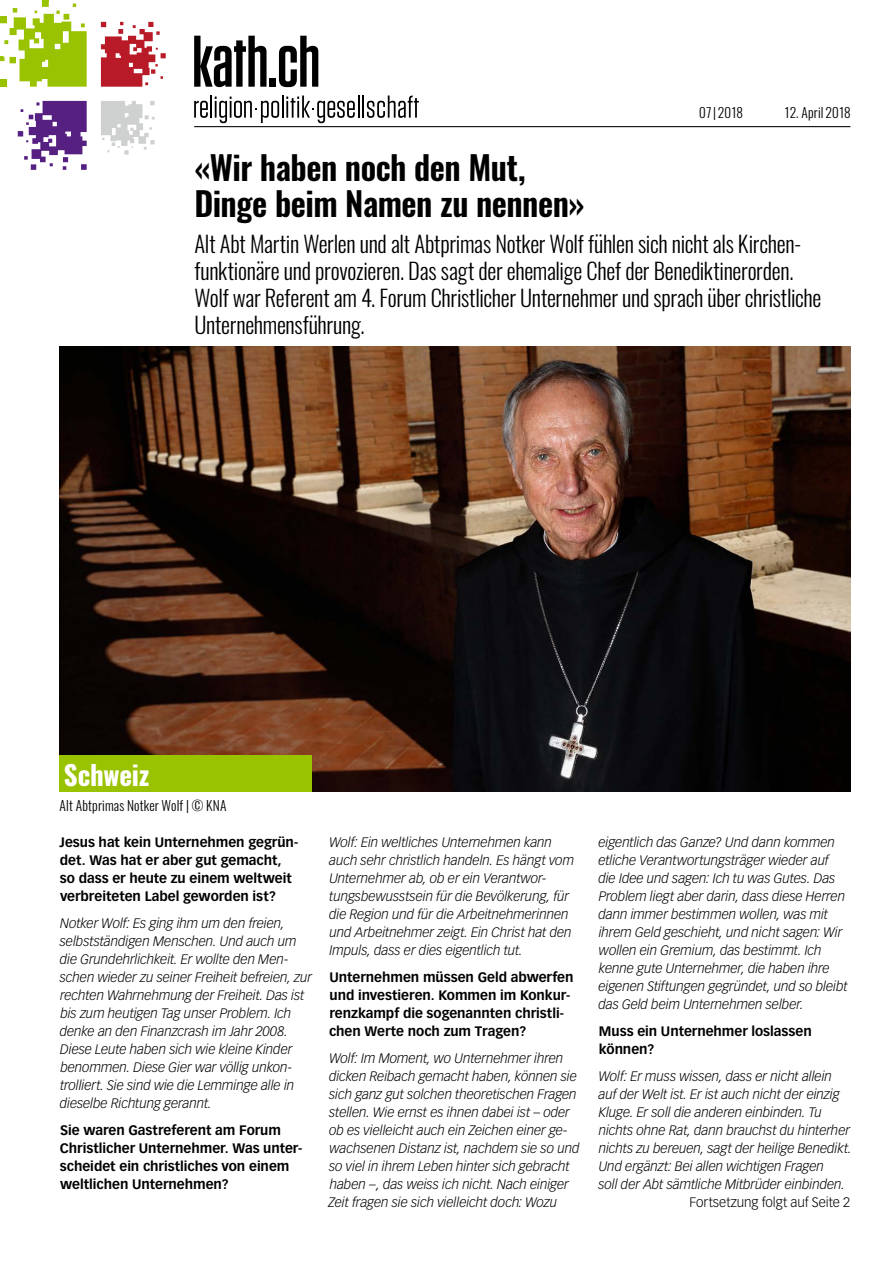
<style>
.page{position:relative;width:893px;height:1263px;background:#fff}
.page>*{position:absolute;margin:0;border:0;box-sizing:border-box;transform-origin:0 0}
.t1{font:600 33px/36px "Oswald";letter-spacing:-.015em;color:#000}
.t2{font:700 27px "Oswald";letter-spacing:-.01em;color:#fff}
.t3{font:300 22.5px/27px "Oswald";letter-spacing:-.015em;color:#000}
.t4{font:italic 300 13.5px/18px "Vectora LT Std";letter-spacing:-.005em;color:#000}
.t5{font:700 13.5px/18px "Vectora LT Std";letter-spacing:-.005em;color:#000}
.t6{font:300 13.5px "Oswald";letter-spacing:.015em;color:#000}
.t7{font:300 13.5px "Vectora LT Std";letter-spacing:-.005em;color:#000}
</style>
<div class="page">
<img style="left:60px;top:346px;width:790px;height:445px">
<hr style="left:194px;top:126px;width:656px;height:1px;background:#000">
<svg style="left:194px;top:36px;width:73px;height:51px"></svg>
<div style="left:270px;top:78px;width:6px;height:9px;background:#000"></div>
<svg style="left:279px;top:36px;width:39px;height:51px"></svg>
<svg style="left:101px;top:22px;width:65px;height:65px"></svg>
<svg style="left:101px;top:101px;width:54px;height:54px"></svg>
<svg style="left:18px;top:101px;width:69px;height:69px"></svg>
<hr style="left:210px;top:96px;width:2px;height:22px;background:#000">
<svg style="left:194px;top:101px;width:14px;height:17px"></svg>
<hr style="left:362px;top:96px;width:2px;height:22px;background:#000">
<svg style="left:367px;top:96px;width:52px;height:22px"></svg>
<svg style="left:215px;top:96px;width:144px;height:27px"></svg>
<svg style="left:0;top:0;width:87px;height:87px"></svg>
<div style="left:60px;top:756px;width:252px;height:36px;background:#99c200"></div>
<p class="t6" style="left:699px;top:100px;width:46px">07 | 2018</p>
<p class="t6" style="left:784px;top:100px;width:68px">12. April 2018</p>
<h1 class="t1" style="left:194px;top:151px;width:392px">«Wir haben noch den Mut,<br>Dinge beim Namen zu nennen»</h1>
<p class="t3" style="left:194px;top:227px;width:629px">Alt Abt Martin Werlen und alt Abtprimas Notker Wolf fühlen sich nicht als Kirchen&shy;funktionäre und provozieren. Das sagt der ehemalige Chef der Benediktinerorden.<br>Wolf war Referent am 4. Forum Christlicher Unternehmer und sprach über christliche Unternehmensführung.</p>
<h2 class="t2" style="left:64px;top:761px;width:87px">Schweiz</h2>
<p class="t6" style="left:60px;top:793px;width:169px">Alt Abtprimas Notker Wolf | © KNA</p>
<p class="t5" style="left:60px;top:833px;width:240px">Jesus hat kein Unternehmen gegrün&shy;det. Was hat er aber gut gemacht, so dass er heute zu einem weltweit verbreiteten Label geworden ist?</p>
<p class="t4" style="left:60px;top:914px;width:254px">Notker Wolf: Es ging ihm um den freien, selbstständigen Menschen. Und auch um die Grundehrlichkeit. Er wollte den Men&shy;schen wieder zu seiner Freiheit befreien, zur rechten Wahrnehmung der Freiheit. Das ist bis zum heutigen Tag unser Problem. Ich denke an den Finanzcrash im Jahr 2008.<br>Diese Leute haben sich wie kleine Kinder benommen. Diese Gier war völlig unkon&shy;trolliert. Sie sind wie die Lemminge alle in dieselbe Richtung gerannt.</p>
<p class="t5" style="left:60px;top:1121px;width:244px">Sie waren Gastreferent am Forum Christlicher Unternehmer. Was unter&shy;scheidet ein christliches von einem weltlichen Unternehmen?</p>
<p class="t4" style="left:329px;top:833px;width:246px">Wolf: Ein weltliches Unternehmen kann auch sehr christlich handeln. Es hängt vom Unternehmer ab, ob er ein Verantwor&shy;tungsbewusstsein für die Bevölkerung, für die Region und für die Arbeitnehmerinnen und Arbeitnehmer zeigt. Ein Christ hat den Impuls, dass er dies eigentlich tut.</p>
<p class="t5" style="left:329px;top:968px;width:246px">Unternehmen müssen Geld abwerfen und investieren. Kommen im Konkur&shy;renzkampf die sogenannten christli&shy;chen Werte noch zum Tragen?</p>
<p class="t4" style="left:329px;top:1049px;width:252px">Wolf: Im Moment, wo Unternehmer ihren dicken Reibach gemacht haben, können sie sich ganz gut solchen theoretischen Fragen stellen. Wie ernst es ihnen dabei ist – oder ob es vielleicht auch ein Zeichen einer ge&shy;wachsenen Distanz ist, nachdem sie so und so viel in ihrem Leben hinter sich gebracht haben –, das weiss ich nicht. Nach einiger Zeit fragen sie sich vielleicht doch: Wozu</p>
<p class="t4" style="left:598px;top:833px;width:251px">eigentlich das Ganze? Und dann kommen etliche Verantwortungsträger wieder auf die Idee und sagen: Ich tu was Gutes. Das Problem liegt aber darin, dass diese Herren dann immer bestimmen wollen, was mit ihrem Geld geschieht, und nicht sagen: Wir wollen ein Gremium, das bestimmt. Ich kenne gute Unternehmer, die haben ihre eigenen Stiftungen gegründet, und so bleibt das Geld beim Unternehmen selber.</p>
<p class="t5" style="left:599px;top:1022px;width:214px">Muss ein Unternehmer loslassen können?</p>
<p class="t4" style="left:598px;top:1067px;width:255px">Wolf: Er muss wissen, dass er nicht allein auf der Welt ist. Er ist auch nicht der einzig Kluge. Er soll die anderen einbinden. Tu nichts ohne Rat, dann brauchst du hinterher nichts zu bereuen, sagt der heilige Benedikt.<br>Und ergänzt: Bei allen wichtigen Fragen<br>soll der Abt sämtliche Mitbrüder einbinden.</p>
<p class="t7" style="left:689px;top:1194px;width:162px">Fortsetzung folgt auf Seite 2</p>
</div>
